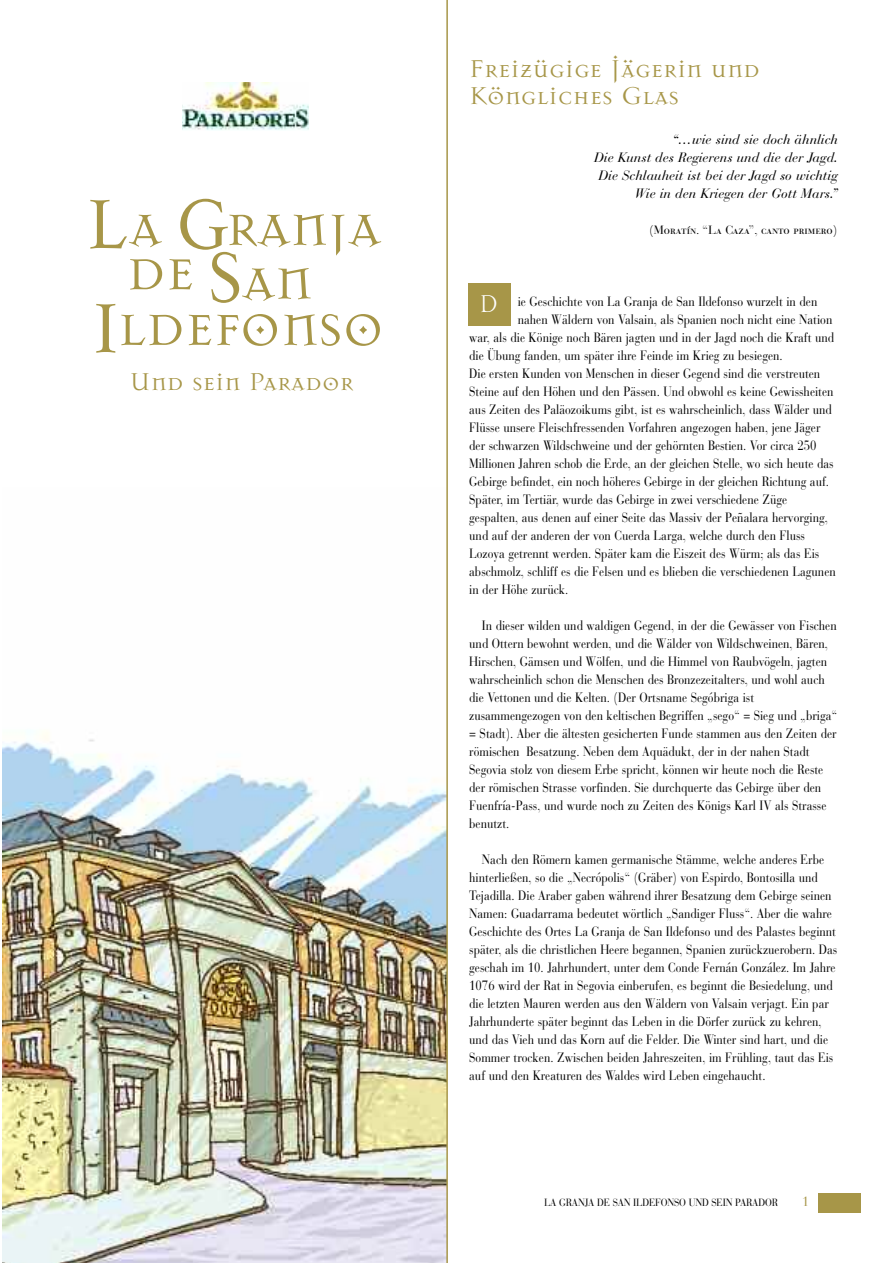
<style>
.page{position:relative;width:893px;height:1263px;background:#fff}
.page>*{position:absolute;margin:0;border:0;box-sizing:border-box;transform-origin:0 0}
.t1{font:120px/104.1px "Mason Super";color:#a79648;scale:.9 1}
.t2{font:75px/53.7px "Mason Super";letter-spacing:-.015em;color:#a79648;text-align:center;scale:.95 1}
.t3{font:27px/27px "Mason Alternate";color:#a79648}
.t4{font:27px "Mason Alternate";color:#fff;scale:.85 1}
.t5{font:13.5px/18px "Bauer Bodoni";color:#000;scale:.85 1}
.t6{font:13.5px/18px "Bauer Bodoni Italic Os F";color:#000;text-align:right}
.t7{font:13.5px "Bauer Bodoni";color:#a79648;scale:.9 1}
.t8{font:12px "Bauer Bodoni Roman SC";color:#000}
.t9{font:10.5px "Bauer Bodoni";letter-spacing:-.015em;color:#000;scale:.9 1}
</style>
<div class="page">
<img style="left:3px;top:732px;width:443px;height:531px">
<div style="left:818px;top:1194px;width:42px;height:19px;background:#a79648"></div>
<hr style="left:446px;top:0;width:2px;height:1263px;background:#a79648">
<div style="left:468px;top:283px;width:42px;height:42px;background:#a79648"></div>
<img style="left:182px;top:82px;width:126px;height:48px">
<h1 class="t1" style="left:84px;top:182px;width:180px">L GS<br>I</h1>
<h2 class="t2" style="left:129px;top:209px;width:267px">A RANJA<br>AN</h2>
<h2 class="t2" style="left:117px;top:309px;width:282px">LDEFONSO</h2>
<h2 class="t2" style="left:126px;top:253px;width:74px">DE</h2>
<h3 class="t3" style="left:130px;top:367px;width:225px">Und sein Parador</h3>
<h3 class="t3" style="left:469px;top:54px;width:292px">Freizügige Jägerin und<br>Köngliches Glas</h3>
<p class="t6" style="left:594px;top:132px;width:245px">“…wie sind sie doch ähnlich<br>Die Kunst des Regierens und die der Jagd.<br>Die Schlauheit ist bei der Jagd so wichtig Wie in den Kriegen der Gott Mars.”</p>
<p class="t8" style="left:649px;top:226px;width:190px">(Moratín. “La Caza”, canto primero)</p>
<h3 class="t4" style="left:480px;top:287px;width:24px">D</h3>
<p class="t5" style="left:518px;top:294px;width:354px">ie Geschichte von La Granja de San Ildefonso wurzelt in den</p>
<p class="t5" style="left:518px;top:312px;width:372px">nahen Wäldern von Valsain, als Spanien noch nicht eine Nation</p>
<p class="t5" style="left:469px;top:330px;width:431px">war, als die Könige noch Bären jagten und in der Jagd noch die Kraft und</p>
<p class="t5" style="left:469px;top:348px;width:370px">die Übung fanden, um später ihre Feinde im Krieg zu besiegen.</p>
<p class="t5" style="left:469px;top:366px;width:415px">Die ersten Kunden von Menschen in dieser Gegend sind die verstreuten</p>
<p class="t5" style="left:469px;top:384px;width:430px">Steine auf den Höhen und den Pässen. Und obwohl es keine Gewissheiten</p>
<p class="t5" style="left:469px;top:402px;width:428px">aus Zeiten des Paläozoikums gibt, ist es wahrscheinlich, dass Wälder und</p>
<p class="t5" style="left:469px;top:420px;width:415px">Flüsse unsere Fleischfressenden Vorfahren angezogen haben, jene Jäger</p>
<p class="t5" style="left:469px;top:438px;width:410px">der schwarzen Wildschweine und der gehörnten Bestien. Vor circa 250</p>
<p class="t5" style="left:469px;top:456px;width:430px">Millionen Jahren schob die Erde, an der gleichen Stelle, wo sich heute das</p>
<p class="t5" style="left:469px;top:474px;width:425px">Gebirge befindet, ein noch höheres Gebirge in der gleichen Richtung auf.</p>
<p class="t5" style="left:469px;top:492px;width:376px">Später, im Tertiär, wurde das Gebirge in zwei verschiedene Züge</p>
<p class="t5" style="left:469px;top:510px;width:424px">gespalten, aus denen auf einer Seite das Massiv der Peñalara hervorging,</p>
<p class="t5" style="left:469px;top:528px;width:397px">und auf der anderen der von Cuerda Larga, welche durch den Fluss</p>
<p class="t5" style="left:469px;top:546px;width:413px">Lozoya getrennt werden. Später kam die Eiszeit des Würm; als das Eis</p>
<p class="t5" style="left:469px;top:564px;width:433px">abschmolz, schliff es die Felsen und es blieben die verschiedenen Lagunen</p>
<p class="t5" style="left:469px;top:582px;width:118px">in der Höhe zurück.</p>
<p class="t5" style="left:469px;top:618px;width:434px;text-indent:13px">In dieser wilden und waldigen Gegend, in der die Gewässer von Fischen und Ottern bewohnt werden, und die Wälder von Wildschweinen, Bären, Hirschen, Gämsen und Wölfen, und die Himmel von Raubvögeln, jagten wahrscheinlich schon die Menschen des Bronzezeitalters, und wohl auch die Vettonen und die Kelten. (Der Ortsname Segóbriga ist zusammengezogen von den keltischen Begriffen „sego“ = Sieg und „briga“ = Stadt). Aber die ältesten gesicherten Funde stammen aus den Zeiten der römischen Besatzung. Neben dem Aquädukt, der in der nahen Stadt Segovia stolz von diesem Erbe spricht, können wir heute noch die Reste der römischen Strasse vorfinden. Sie durchquerte das Gebirge über den Fuenfría-Pass, und wurde noch zu Zeiten des Königs Karl IV als Strasse benutzt.</p>
<p class="t5" style="left:469px;top:852px;width:434px;text-indent:13px">Nach den Römern kamen germanische Stämme, welche anderes Erbe hinterließen, so die „Necrópolis“ (Gräber) von Espirdo, Bontosilla und Tejadilla. Die Araber gaben während ihrer Besatzung dem Gebirge seinen Namen: Guadarrama bedeutet wörtlich „Sandiger Fluss“. Aber die wahre Geschichte des Ortes La Granja de San Ildefonso und des Palastes beginnt später, als die christlichen Heere begannen, Spanien zurückzuerobern. Das geschah im 10. Jahrhundert, unter dem Conde Fernán González. Im Jahre 1076 wird der Rat in Segovia einberufen, es beginnt die Besiedelung, und die letzten Mauren werden aus den Wäldern von Valsain verjagt. Ein par Jahrhunderte später beginnt das Leben in die Dörfer zurück zu kehren, und das Vieh und das Korn auf die Felder. Die Winter sind hart, und die Sommer trocken. Zwischen beiden Jahreszeiten, im Frühling, taut das Eis auf und den Kreaturen des Waldes wird Leben eingehaucht.</p>
<p class="t9" style="left:544px;top:1199px;width:261px">LA GRANJA DE SAN ILDEFONSO UND SEIN PARADOR</p>
<p class="t7" style="left:802px;top:1197px;width:9px">1</p>
</div>
